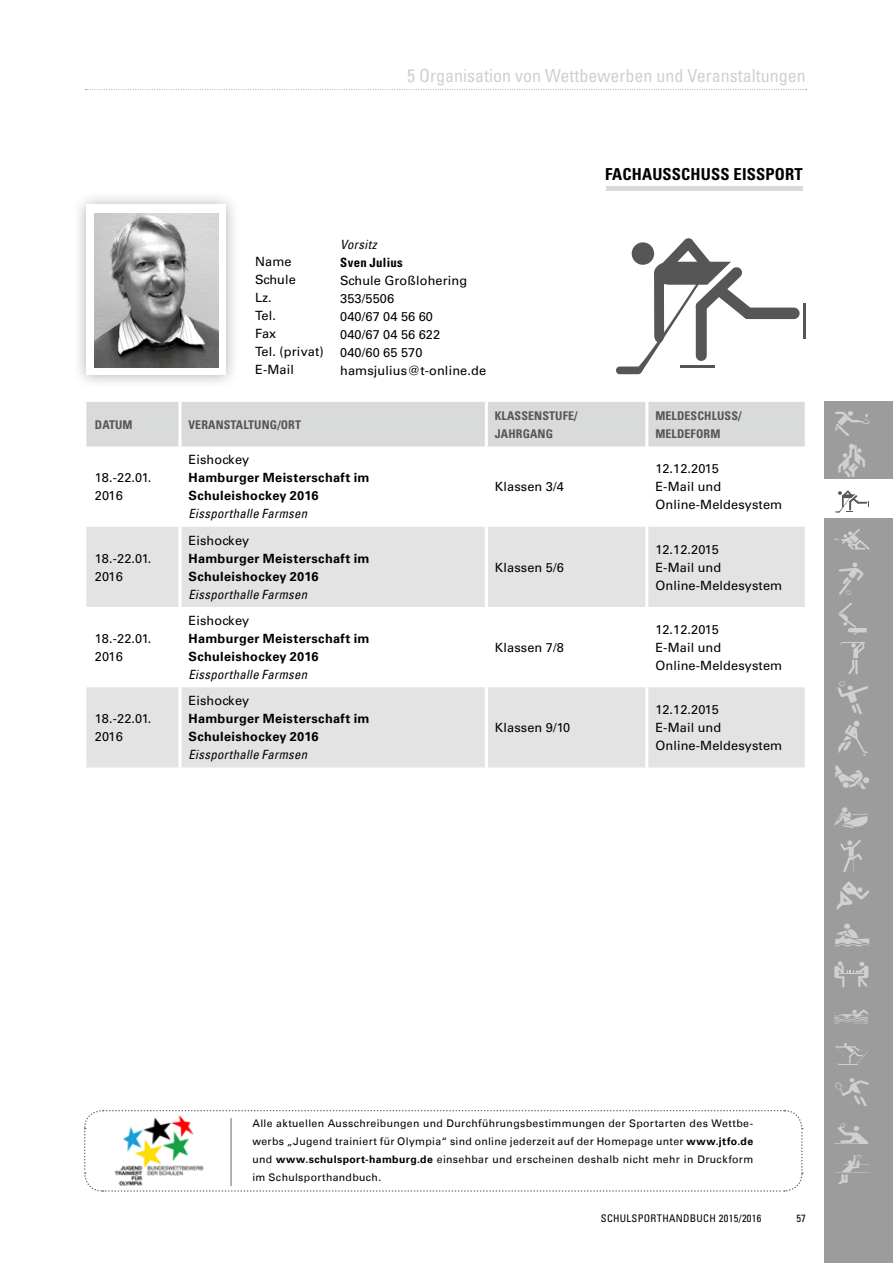
<style>
.page{position:relative;width:893px;height:1263px;background:#fff}
.page>*{position:absolute;margin:0;border:0;box-sizing:border-box;transform-origin:0 0}
.t1{font:40.35px "Olympicons";color:#cfd0d0;scale:1.08 1}
.t2{font:36.75px "Olympicons";color:#cfd0d0;scale:1.08 1}
.t3{font:condensed 18px "Univers LT";color:#cfd0d0}
.t4{font:700 condensed 16.5px "Univers LT";letter-spacing:.01em;color:#000}
.t5{font:12.75px/18px "Univers LT Std";letter-spacing:.01em;color:#000}
.t6{font:700 12.75px/18px "Univers LT";letter-spacing:.025em;color:#000}
.t7{font:italic condensed 12.75px "Univers LT";letter-spacing:.025em;color:#000}
.t8{font:700 condensed 12.75px "Univers LT";color:#000}
.t9{font:700 condensed 12px/18px "Univers LT";letter-spacing:.01em;color:#565655}
.t10{font:10.5px/18px "Univers LT";letter-spacing:.035em;color:#000;text-align:justify}
.t11{font:condensed 10.5px "Univers LT";letter-spacing:.03em;color:#000}
.s1{font-weight:700}
</style>
<div class="page">
<svg style="left:85px;top:89px;width:721px;height:1px"></svg>
<div style="left:825px;top:402px;width:68px;height:861px;background:#9c9c9d"></div>
<div style="left:834px;top:966px;width:5px;height:12px;background:#bdbdbe;border-radius:2px"></div>
<hr style="left:864px;top:966px;width:4px;height:12px;background:#cfd0d0;border-radius:2px">
<svg style="left:835px;top:961px;width:32px;height:26px"></svg>
<svg style="left:835px;top:1043px;width:33px;height:22px"></svg>
<svg style="left:840px;top:642px;width:24px;height:32px"></svg>
<svg style="left:838px;top:603px;width:28px;height:32px"></svg>
<svg style="left:834px;top:529px;width:36px;height:21px"></svg>
<svg style="left:837px;top:881px;width:32px;height:29px"></svg>
<svg style="left:840px;top:840px;width:22px;height:33px"></svg>
<div style="left:821px;top:479px;width:72px;height:39px;background:#fff"></div>
<svg style="left:835px;top:490px;width:34px;height:23px"></svg>
<hr style="left:606px;top:186px;width:197px;height:4px;background:#d9dada">
<div style="left:86px;top:402px;width:719px;height:44px;background:#d9dada"></div>
<svg style="left:86px;top:527px;width:719px;height:240px;fill:#e3e3e3"></svg>
<hr style="left:178px;top:402px;width:4px;height:44px;background:#f5f6f6">
<hr style="left:485px;top:402px;width:3px;height:44px;background:#fff">
<hr style="left:645px;top:402px;width:3px;height:44px;background:#fff">
<hr style="left:178px;top:527px;width:4px;height:80px;background:#f8f8f8">
<hr style="left:485px;top:527px;width:3px;height:80px;background:#fff">
<hr style="left:645px;top:527px;width:3px;height:80px;background:#fff">
<hr style="left:178px;top:607px;width:4px;height:80px;background:#fff">
<hr style="left:485px;top:607px;width:3px;height:80px;background:#fff">
<hr style="left:645px;top:607px;width:3px;height:80px;background:#fff">
<hr style="left:178px;top:687px;width:4px;height:80px;background:#f6f6f6">
<hr style="left:485px;top:687px;width:3px;height:80px;background:#fff">
<hr style="left:645px;top:687px;width:3px;height:80px;background:#fff">
<div style="left:632px;top:242px;width:22px;height:23px;background:#565655;border-radius:50%"></div>
<div style="left:742px;top:308px;width:58px;height:11px;background:#565655;border-radius:6px"></div>
<hr style="left:803px;top:303px;width:3px;height:36px;background:#565655">
<svg style="left:634px;top:238px;width:120px;height:135px"></svg>
<div style="left:616px;top:366px;width:26px;height:8px;background:#565655;border-radius:4px"></div>
<div style="left:72px;top:190px;width:168px;height:199px;background:#000;opacity:.31"></div>
<div style="left:86px;top:205px;width:140px;height:170px;background:#fff"></div>
<img style="left:94px;top:213px;width:125px;height:154px">
<svg style="left:84px;top:1109px;width:719px;height:83px"></svg>
<hr style="left:230px;top:1118px;width:2px;height:68px;background:#9c9c9d">
<svg style="left:849px;top:444px;width:6px;height:5px"></svg>
<svg style="left:853px;top:721px;width:7px;height:6px"></svg>
<svg style="left:852px;top:562px;width:5px;height:5px"></svg>
<h3 class="t3" style="left:407px;top:65px;width:400px">5 O rganisation von Wettbewerben und Veranstaltungen</h3>
<p class="t5" style="left:255px;top:253px;width:70px">Name<br>Schule<br>Lz.<br>Tel.<br>Fax<br>Tel. (privat)<br>E-Mail</p>
<p class="t7" style="left:340px;top:236px;width:38px">Vorsitz</p>
<p class="t8" style="left:340px;top:255px;width:64px">SVEN JULIUS</p>
<p class="t5" style="left:340px;top:272px;width:147px">Schule Großlohering<br>353/5506<br>040/67 04 56 60<br>040/67 04 56 622<br>040/60 65 570 hamsjulius@t-online.de</p>
<p class="t4" style="left:605px;top:164px;width:199px">FACHAUSSCHUSS EISSPORT</p>
<p class="t9" style="left:95px;top:416px;width:39px">DATUM</p>
<p class="t9" style="left:188px;top:416px;width:114px">VERANSTALTUNG/ORT</p>
<p class="t9" style="left:495px;top:407px;width:84px">KLASSENSTUFE/<br>JAHRGANG</p>
<p class="t9" style="left:655px;top:407px;width:88px">MELDESCHLUSS/<br>MELDEFORM</p>
<p class="t5" style="left:95px;top:469px;width:58px">18.-22.01.<br>2016</p>
<p class="t5" style="left:189px;top:451px;width:62px">Eishockey</p>
<p class="t6" style="left:189px;top:469px;width:183px">Hamburger Meisterschaft im<br>Schuleishockey 2016</p>
<p class="t7" style="left:189px;top:506px;width:120px">Eissporthalle Farmsen</p>
<p class="t5" style="left:655px;top:460px;width:128px">12.12.2015<br>E-Mail und<br>Online-Meldesystem</p>
<p class="t5" style="left:495px;top:478px;width:70px">Klassen 3/4</p>
<p class="t5" style="left:95px;top:549px;width:58px">18.-22.01.<br>2016</p>
<p class="t5" style="left:95px;top:629px;width:58px">18.-22.01.<br>2016</p>
<p class="t5" style="left:95px;top:709px;width:58px">18.-22.01.<br>2016</p>
<p class="t5" style="left:189px;top:531px;width:62px">Eishockey</p>
<p class="t6" style="left:189px;top:549px;width:183px">Hamburger Meisterschaft im<br>Schuleishockey 2016</p>
<p class="t7" style="left:189px;top:586px;width:120px">Eissporthalle Farmsen</p>
<p class="t5" style="left:189px;top:611px;width:62px">Eishockey</p>
<p class="t6" style="left:189px;top:629px;width:183px">Hamburger Meisterschaft im<br>Schuleishockey 2016</p>
<p class="t7" style="left:189px;top:666px;width:120px">Eissporthalle Farmsen</p>
<p class="t5" style="left:189px;top:691px;width:62px">Eishockey</p>
<p class="t6" style="left:189px;top:710px;width:183px">Hamburger Meisterschaft im<br>Schuleishockey 2016</p>
<p class="t7" style="left:189px;top:746px;width:120px">Eissporthalle Farmsen</p>
<p class="t5" style="left:495px;top:558px;width:70px">Klassen 5/6</p>
<p class="t5" style="left:495px;top:638px;width:70px">Klassen 7/8</p>
<p class="t5" style="left:495px;top:718px;width:77px">Klassen 9/10</p>
<p class="t5" style="left:655px;top:540px;width:128px">12.12.2015<br>E-Mail und<br>Online-Meldesystem</p>
<p class="t5" style="left:655px;top:620px;width:128px">12.12.2015<br>E-Mail und<br>Online-Meldesystem</p>
<p class="t5" style="left:655px;top:700px;width:128px">12.12.2015<br>E-Mail und<br>Online-Meldesystem</p>
<h1 class="t1" style="left:838px;top:677px;width:30px">■</h1>
<h2 class="t2" style="left:835px;top:912px;width:33px">●</h2>
<p class="t10" style="left:252px;top:1114px;width:502px">Alle aktuellen Ausschreibungen und Durchführungsbestimmungen der Sportarten des Wettbe&shy;werbs „Jugend trainiert für Olympia“ sind online jederzeit auf der Homepage unter <span class="s1">www.jtfo.de </span>und <span class="s1">www.schulsport-hamburg.de</span> einsehbar und erscheinen deshalb nicht mehr in Druckform im Schulsporthandbuch.</p>
<p class="t11" style="left:601px;top:1212px;width:162px">Schulsporthandbuch 2015/2016</p>
<p class="t11" style="left:796px;top:1212px;width:11px">57</p>
</div>
